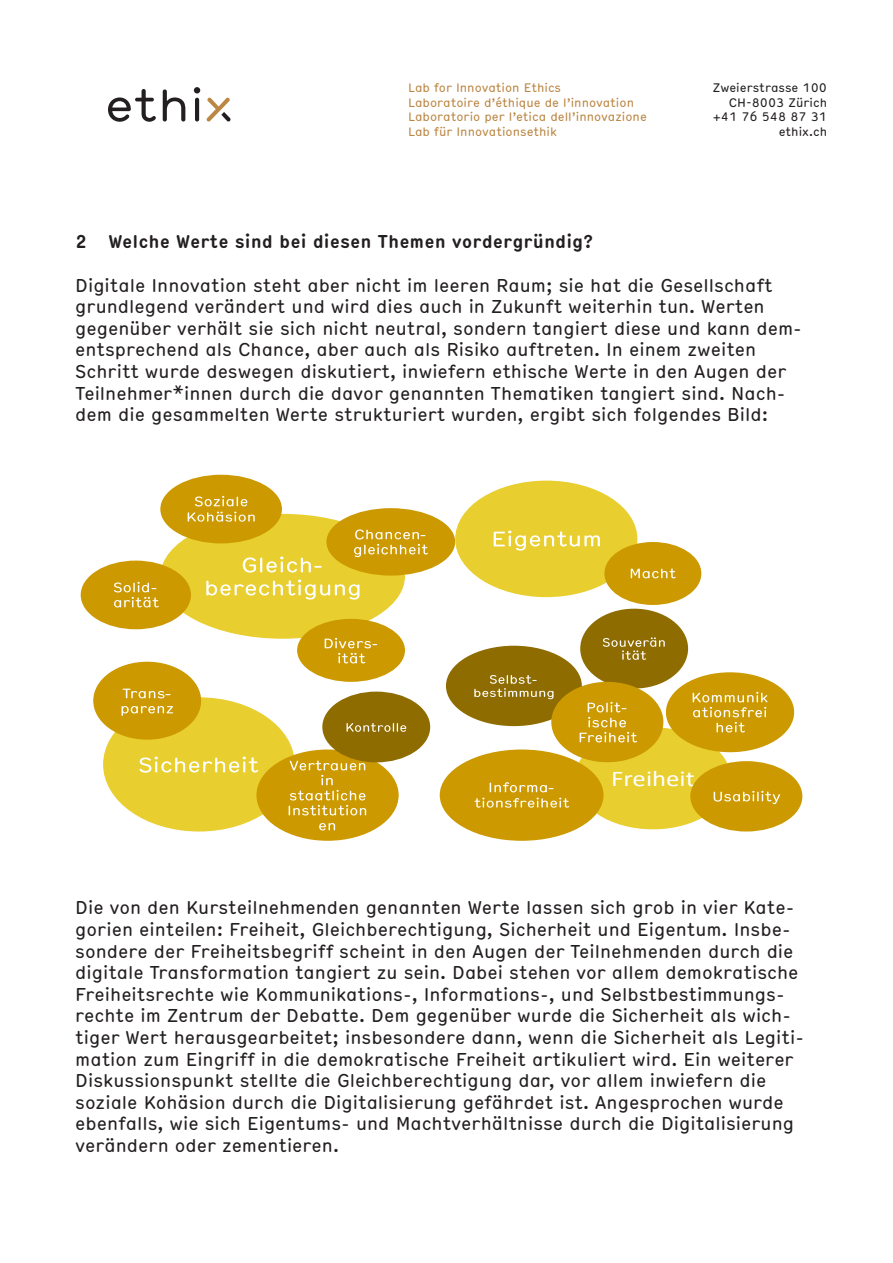
<style>
.page{position:relative;width:893px;height:1263px;background:#fff}
.page>*{position:absolute;margin:0;border:0;box-sizing:border-box;transform-origin:0 0}
.t1{font:22.5px "Calibri";color:#fff;scale:1.19 1}
.t2{font:condensed 18px/21.6px "Hermes";color:#231f20}
.t3{font:700 condensed 18px "Hermes";color:#231f20}
.t4{font:condensed 12px "Hermes";color:#bb8744}
.t5{font:condensed 12px "Hermes";color:#231f20}
</style>
<div class="page">
<svg style="left:108px;top:87px;width:123px;height:35px"></svg>
<div style="left:160px;top:514px;width:245px;height:125px;background:#e9ce2f;border-radius:50%"></div>
<img style="left:242px;top:556px;width:69px;height:17px">
<img style="left:314px;top:565px;width:8px;height:3px">
<img style="left:206px;top:579px;width:154px;height:21px">
<div style="left:575px;top:727px;width:156px;height:102px;background:#e9ce2f;border-radius:50%"></div>
<div style="left:81px;top:561px;width:110px;height:68px;background:#c90;border-radius:50%"></div>
<img style="left:114px;top:581px;width:35px;height:12px">
<img style="left:114px;top:596px;width:45px;height:12px">
<div style="left:297px;top:619px;width:108px;height:63px;background:#c90;border-radius:50%"></div>
<img style="left:324px;top:637px;width:47px;height:12px">
<img style="left:337px;top:648px;width:34px;height:16px">
<div style="left:160px;top:475px;width:122px;height:68px;background:#c90;border-radius:50%"></div>
<img style="left:195px;top:495px;width:53px;height:12px">
<img style="left:187px;top:511px;width:68px;height:11px">
<div style="left:326px;top:508px;width:129px;height:68px;background:#c90;border-radius:50%"></div>
<img style="left:355px;top:529px;width:64px;height:11px">
<img style="left:354px;top:543px;width:74px;height:15px">
<div style="left:666px;top:672px;width:128px;height:80px;background:#c90;border-radius:50%"></div>
<img style="left:692px;top:691px;width:76px;height:12px">
<img style="left:693px;top:706px;width:74px;height:12px">
<img style="left:716px;top:721px;width:29px;height:12px">
<div style="left:446px;top:646px;width:136px;height:80px;background:#8e6c00;border-radius:50%"></div>
<img style="left:490px;top:675px;width:42px;height:9px">
<img style="left:474px;top:688px;width:80px;height:12px">
<div style="left:440px;top:749px;width:163px;height:92px;background:#c90;border-radius:50%"></div>
<img style="left:489px;top:782px;width:58px;height:11px">
<img style="left:474px;top:797px;width:96px;height:11px">
<div style="left:580px;top:609px;width:108px;height:79px;background:#8e6c00;border-radius:50%"></div>
<img style="left:603px;top:637px;width:62px;height:10px">
<img style="left:622px;top:650px;width:24px;height:10px">
<div style="left:551px;top:682px;width:112px;height:80px;background:#c90;border-radius:50%"></div>
<img style="left:587px;top:701px;width:34px;height:12px">
<img style="left:588px;top:712px;width:38px;height:15px">
<img style="left:579px;top:727px;width:58px;height:16px">
<div style="left:103px;top:697px;width:192px;height:134px;background:#e9ce2f;border-radius:50%"></div>
<img style="left:139px;top:756px;width:120px;height:17px">
<div style="left:256px;top:749px;width:143px;height:92px;background:#c90;border-radius:50%"></div>
<img style="left:289px;top:755px;width:90px;height:16px">
<img style="left:321px;top:770px;width:25px;height:15px">
<img style="left:290px;top:785px;width:76px;height:16px">
<img style="left:288px;top:804px;width:79px;height:12px">
<img style="left:319px;top:823px;width:17px;height:8px">
<div style="left:93px;top:662px;width:108px;height:78px;background:#c90;border-radius:50%"></div>
<img style="left:123px;top:688px;width:42px;height:11px">
<img style="left:121px;top:706px;width:53px;height:10px">
<div style="left:322px;top:692px;width:108px;height:70px;background:#8e6c00;border-radius:50%"></div>
<img style="left:346px;top:723px;width:61px;height:9px">
<div style="left:455px;top:481px;width:182px;height:116px;background:#e9ce2f;border-radius:50%"></div>
<img style="left:493px;top:530px;width:107px;height:21px">
<div style="left:604px;top:542px;width:97px;height:63px;background:#c90;border-radius:50%"></div>
<img style="left:630px;top:568px;width:46px;height:11px">
<div style="left:690px;top:761px;width:112px;height:70px;background:#c90;border-radius:50%"></div>
<img style="left:713px;top:790px;width:68px;height:14px">
<p class="t4" style="left:408px;top:79px;width:154px">Lab for Innovation Ethics</p>
<p class="t4" style="left:408px;top:93px;width:227px">Laboratoire d’éthique de l’innovation</p>
<p class="t4" style="left:408px;top:108px;width:240px">Laboratorio per l’etica dell’innovazione</p>
<p class="t4" style="left:408px;top:122px;width:150px">Lab für Innovationsethik</p>
<p class="t5" style="left:713px;top:79px;width:116px">Zweierstrasse 100</p>
<p class="t5" style="left:729px;top:93px;width:100px">CH-8003 Zürich</p>
<p class="t5" style="left:713px;top:108px;width:116px">+41 76 548 87 31</p>
<p class="t5" style="left:779px;top:122px;width:50px">ethix.ch</p>
<p class="t3" style="left:75px;top:228px;width:519px">2 Welche Werte sind bei diesen Themen vordergründig?</p>
<p class="t2" style="left:75px;top:273px;width:728px">Digitale Innovation steht aber nicht im leeren Raum; sie hat die Gesellschaft grundlegend verändert und wird dies auch in Zukunft weiterhin tun. Werten gegenüber verhält sie sich nicht neutral, sondern tangiert diese und kann dem&shy;entsprechend als Chance, aber auch als Risiko auftreten. In einem zweiten Schritt wurde deswegen diskutiert, inwiefern ethische Werte in den Augen der Teilnehmer*innen durch die davor genannten Thematiken tangiert sind. Nach&shy;dem die gesammelten Werte strukturiert wurden, ergibt sich folgendes Bild:</p>
<p class="t1" style="left:611px;top:763px;width:72px">Freiheit</p>
<p class="t2" style="left:75px;top:896px;width:730px">Die von den Kursteilnehmenden genannten Werte lassen sich grob in vier Kate&shy;gorien einteilen: Freiheit, Gleichberechtigung, Sicherheit und Eigentum. Insbe&shy;sondere der Freiheitsbegriff scheint in den Augen der Teilnehmenden durch die digitale Transformation tangiert zu sein. Dabei stehen vor allem demokratische Freiheitsrechte wie Kommunikations-, Informations-, und Selbstbestimmungs&shy;rechte im Zentrum der Debatte. Dem gegenüber wurde die Sicherheit als wich&shy;tiger Wert herausgearbeitet; insbesondere dann, wenn die Sicherheit als Legiti&shy;mation zum Eingriff in die demokratische Freiheit artikuliert wird. Ein weiterer Diskussionspunkt stellte die Gleichberechtigung dar, vor allem inwiefern die soziale Kohäsion durch die Digitalisierung gefährdet ist. Angesprochen wurde ebenfalls, wie sich Eigentums- und Machtverhältnisse durch die Digitalisierung verändern oder zementieren.</p>
</div>
